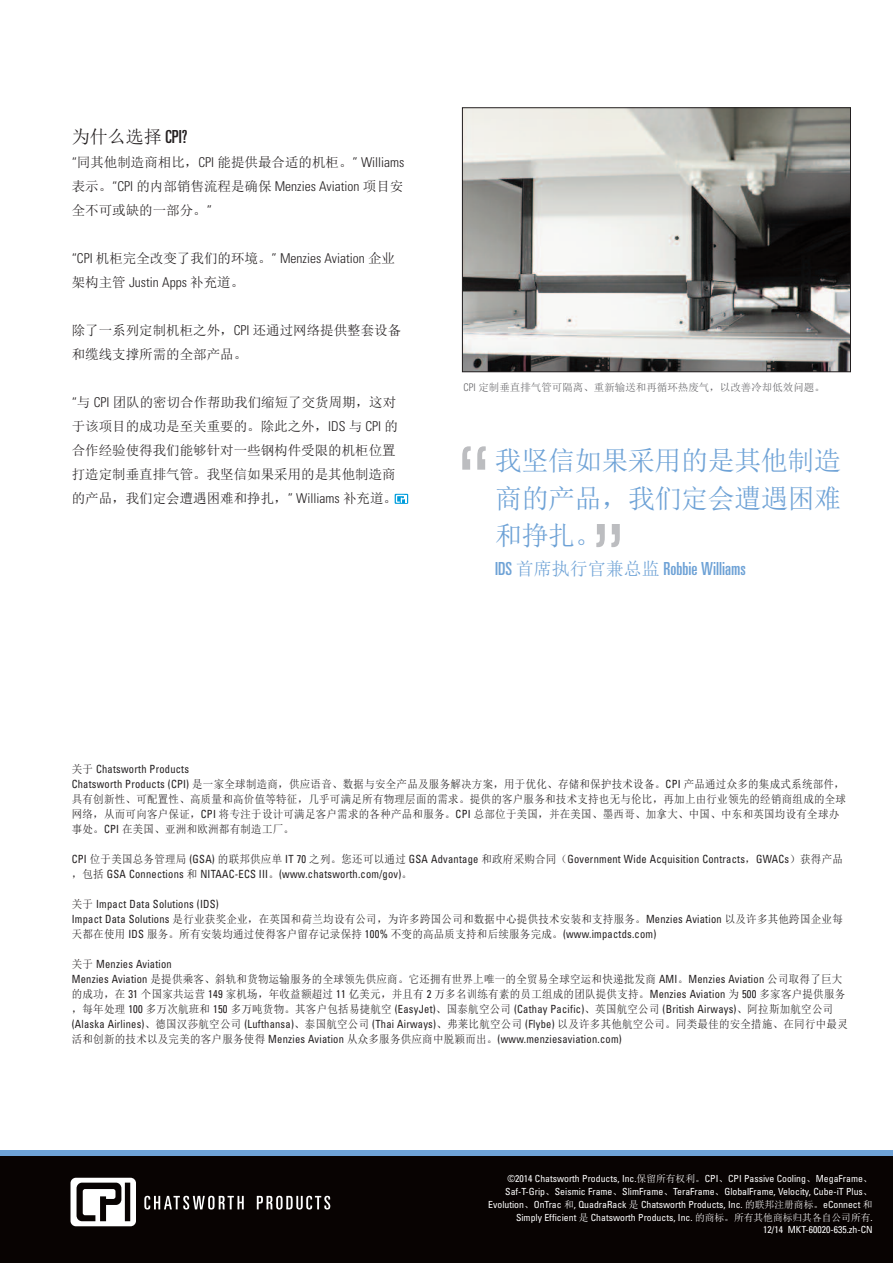
<style>
.page{position:relative;width:893px;height:1263px;background:#fff}
.page>*{position:absolute;margin:0;border:0;box-sizing:border-box;transform-origin:0 0}
.t1{font:27px/37.5px "Sim Sun";letter-spacing:-.015em;color:#6ea2d6;text-align:justify}
.t2{font:ultra-condensed 18px "Univers LT Std";color:#6ea2d6}
.t3{font:18px "Sim Sun";color:#231f20}
.t4{font:13.5px/24px "Sim Sun";color:#231f20}
.t5{font:300 condensed 13.5px/24px "Univers LT Std";color:#231f20}
.t6{font:11.25px/15px "Sim Sun";letter-spacing:.025em;color:#231f20;scale:.93 1}
.t7{font:condensed 11.25px/15px "Univers LT Std";letter-spacing:.02em;color:#231f20;scale:.93 1}
.t8{font:10.5px "Sim Sun";color:#636366}
.t9{font:condensed 9.75px/13px "Univers LT Std";color:#fff;text-align:right}
.s1{font-family:"Univers LT Std";font-stretch:ultra-condensed}
.s2{font-family:"Univers LT Std";font-weight:300;font-stretch:condensed}
.s3{font-family:"Sim Sun";font-weight:400;font-stretch:normal}
.s4{font-family:"Sim Sun";font-stretch:normal}
.s5{font-family:"Univers LT Std";font-stretch:condensed}
</style>
<div class="page">
<div style="left:0;top:1155px;width:893px;height:108px;background:#080302"></div>
<div style="left:0;top:1150px;width:893px;height:5px;background:#6ea2d6"></div>
<img style="left:464px;top:109px;width:385px;height:261px">
<div style="left:462px;top:107px;width:389px;height:265px;border:1px solid #231f20"></div>
<svg style="left:71px;top:1178px;width:65px;height:48px"></svg>
<svg style="left:144px;top:1196px;width:100px;height:13px"></svg>
<svg style="left:257px;top:1196px;width:73px;height:13px"></svg>
<svg style="left:395px;top:494px;width:13px;height:10px"></svg>
<svg style="left:396px;top:495px;width:11px;height:8px"></svg>
<svg style="left:462px;top:446px;width:24px;height:24px"></svg>
<svg style="left:596px;top:524px;width:24px;height:23px"></svg>
<h2 class="t3" style="left:72px;top:128px;width:117px">为什么选择 <span class="s1">CPI?</span></h2>
<p class="t4" style="left:72px;top:151px;width:334px"><span class="s2">“</span>同其他制造商相比，<span class="s2">CPI</span> 能提供最合适的机柜。<span class="s2">” Williams</span></p>
<p class="t5" style="left:72px;top:176px;width:333px"><span class="s3">表示。</span>“CPI <span class="s3">的内部销售流程是确保</span> Menzies Aviation <span class="s3">项目安</span></p>
<p class="t4" style="left:72px;top:199px;width:142px">全不可或缺的一部分。<span class="s2">”</span></p>
<p class="t5" style="left:72px;top:248px;width:325px">“CPI <span class="s3">机柜完全改变了我们的环境。</span>” Menzies Aviation <span class="s3">企业架构主管</span> Justin Apps <span class="s3">补充道。</span></p>
<p class="t4" style="left:72px;top:319px;width:331px">除了一系列定制机柜之外，<span class="s2">CPI</span> 还通过网络提供整套设备和缆线支撑所需的全部产品。</p>
<p class="t4" style="left:72px;top:391px;width:328px"><span class="s2">“</span>与 <span class="s2">CPI</span> 团队的密切合作帮助我们缩短了交货周期，这对于该项目的成功是至关重要的。除此之外，<span class="s2">IDS</span> 与 <span class="s2">CPI</span> 的合作经验使得我们能够针对一些钢构件受限的机柜位置打造定制垂直排气管。我坚信如果采用的是其他制造商的产品，我们定会遭遇困难和挣扎，<span class="s2">” Williams</span> 补充道。</p>
<p class="t8" style="left:463px;top:382px;width:363px"><span class="s2">CPI</span> 定制垂直排气管可隔离、重新输送和再循环热废气，以改善冷却低效问题。</p>
<h1 class="t1" style="left:495px;top:442px;width:348px">我坚信如果采用的是其他制造商的产品，我们定会遭遇困难和挣扎。</h1>
<h2 class="t2" style="left:495px;top:562px;width:252px">IDS <span class="s4">首席执行官兼总监</span> Robbie Williams</h2>
<p class="t7" style="left:72px;top:762px;width:128px"><span class="s4">关于</span> Chatsworth Products</p>
<p class="t6" style="left:72px;top:776px;width:834px"><span class="s5">Chatsworth Products (CPI)</span> 是一家全球制造商，供应语音、数据与安全产品及服务解决方案，用于优化、存储和保护技术设备。<span class="s5">CPI</span> 产品通过众多的集成式系统部件，具有创新性、可配置性、高质量和高价值等特征，几乎可满足所有物理层面的需求。提供的客户服务和技术支持也无与伦比，再加上由行业领先的经销商组成的全球网络，从而可向客户保证，<span class="s5">CPI</span> 将专注于设计可满足客户需求的各种产品和服务。<span class="s5">CPI</span> 总部位于美国，并在美国、墨西哥、加拿大、中国、中东和英国均设有全球办事处。<span class="s5">CPI</span> 在美国、亚洲和欧洲都有制造工厂。</p>
<p class="t7" style="left:72px;top:852px;width:831px">CPI <span class="s4">位于美国总务管理局</span> (GSA) <span class="s4">的联邦供应单</span> IT 70 <span class="s4">之列。您还可以通过</span> GSA Advantage <span class="s4">和政府采购合同（</span>Government Wide Acquisition Contracts<span class="s4">，</span>GWACs<span class="s4">）获得产品，包括</span> GSA Connections <span class="s4">和</span> NITAAC-ECS III<span class="s4">。</span>(www.chatsworth.com/gov)<span class="s4">。</span></p>
<p class="t7" style="left:72px;top:897px;width:160px"><span class="s4">关于</span> Impact Data Solutions (IDS)</p>
<p class="t6" style="left:72px;top:911px;width:831px"><span class="s5">Impact Data Solutions</span> 是行业获奖企业，在英国和荷兰均设有公司，为许多跨国公司和数据中心提供技术安装和支持服务。<span class="s5">Menzies Aviation</span> 以及许多其他跨国企业每天都在使用 <span class="s5">IDS</span> 服务。所有安装均通过使得客户留存记录保持 <span class="s5">100%</span> 不变的高品质支持和后续服务完成。<span class="s5">(www.impactds.com)</span></p>
<p class="t7" style="left:72px;top:957px;width:109px"><span class="s4">关于</span> Menzies Aviation</p>
<p class="t6" style="left:72px;top:971px;width:836px"><span class="s5">Menzies Aviation</span> 是提供乘客、斜轨和货物运输服务的全球领先供应商。它还拥有世界上唯一的全贸易全球空运和快递批发商 <span class="s5">AMI</span>。<span class="s5">Menzies Aviation</span> 公司取得了巨大的成功，在 <span class="s5">31</span> 个国家共运营 <span class="s5">149</span> 家机场，年收益额超过 <span class="s5">11</span> 亿美元，并且有 <span class="s5">2</span> 万多名训练有素的员工组成的团队提供支持。<span class="s5">Menzies Aviation</span> 为 <span class="s5">500</span> 多家客户提供服务，每年处理 <span class="s5">100</span> 多万次航班和 <span class="s5">150</span> 多万吨货物。其客户包括易捷航空 <span class="s5">(EasyJet)</span>、国泰航空公司 <span class="s5">(Cathay Pacific)</span>、英国航空公司 <span class="s5">(British Airways)</span>、阿拉斯加航空公司<span class="s5">(Alaska Airlines)</span>、德国汉莎航空公司 <span class="s5">(Lufthansa)</span>、泰国航空公司 <span class="s5">(Thai Airways)</span>、弗莱比航空公司 <span class="s5">(Flybe)</span> 以及许多其他航空公司。同类最佳的安全措施、在同行中最灵</p>
<p class="t7" style="left:72px;top:1032px;width:593px"><span class="s4">活和创新的技术以及完美的客户服务使得</span> Menzies Aviation <span class="s4">从众多服务供应商中脱颖而出。</span>(www.menziesaviation.com)</p>
<p class="t9" style="left:488px;top:1173px;width:386px">©2014 Chatsworth Products, Inc.<span class="s4">保留所有权利。</span>CPI<span class="s4">、</span>CPI Passive Cooling<span class="s4">、</span>MegaFrame<span class="s4">、</span>Saf-T-Grip<span class="s4">、</span>Seismic Frame<span class="s4">、</span>SlimFrame<span class="s4">、</span>TeraFrame<span class="s4">、</span>GlobalFrame, Velocity, Cube-iT Plus<span class="s4">、</span>Evolution<span class="s4">、</span>OnTrac <span class="s4">和</span>, QuadraRack <span class="s4">是</span> Chatsworth Products, Inc. <span class="s4">的联邦注册商标。</span>eConnect <span class="s4">和</span>Simply Efficient <span class="s4">是</span> Chatsworth Products, Inc. <span class="s4">的商标。所有其他商标归其各自公司所有</span>.</p>
<p class="t9" style="left:763px;top:1224px;width:111px">12/14 MKT-60020-635.zh-CN</p>
</div>
